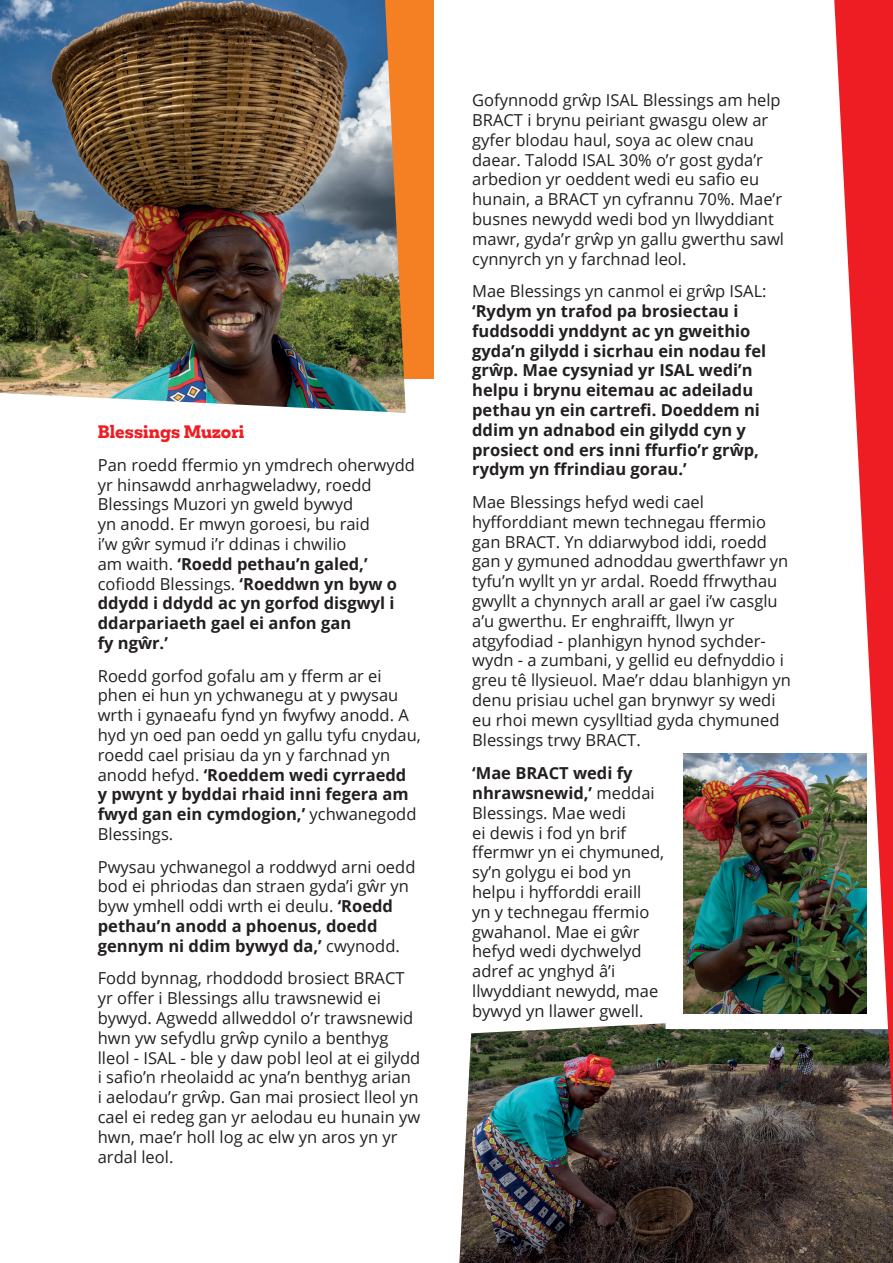
<style>
.page{position:relative;width:893px;height:1263px;background:#fff}
.page>*{position:absolute;margin:0;border:0;box-sizing:border-box;transform-origin:0 0}
.t1{font:16.5px/19.8px "Open Sans";color:#231f20}
.t2{font:700 16.5px/19.8px "Open Sans";color:#231f20}
.t3{font:800 16.5px "Mokoko";color:#ee1d23}
.s1{font-weight:700}
</style>
<div class="page">
<div style="left:30px;top:0;width:404px;height:378px;background:#f58023"></div>
<img style="left:459px;top:1023px;width:434px;height:240px">
<svg style="left:665px;top:1013px;width:169px;height:16px"></svg>
<img style="left:0;top:0;width:406px;height:413px">
<img style="left:683px;top:753px;width:151px;height:260px">
<svg style="left:834px;top:0;width:59px;height:1123px;fill:#ee1d23"></svg>
<p class="t3" style="left:98px;top:421px;width:148px">Blessings Muzori</p>
<p class="t1" style="left:98px;top:454px;width:319px">Pan roedd ffermio yn ymdrech oherwydd yr hinsawdd anrhagweladwy, roedd<br>Blessings Muzori yn gweld bywyd<br>yn anodd. Er mwyn goroesi, bu raid<br>i’w gŵr symud i’r ddinas i chwilio<br>am waith. <span class="s1">‘Roedd pethau’n galed,’ </span>cofiodd Blessings. <span class="s1">‘Roeddwn yn byw o ddydd i ddydd ac yn gorfod disgwyl i ddarpariaeth gael ei anfon gan<br>fy ngŵr.’</span></p>
<p class="t1" style="left:98px;top:665px;width:325px">Roedd gorfod gofalu am y fferm ar ei phen ei hun yn ychwanegu at y pwysau wrth i gynaeafu fynd yn fwyfwy anodd. A hyd yn oed pan oedd yn gallu tyfu cnydau, roedd cael prisiau da yn y farchnad yn anodd hefyd. <span class="s1">‘Roeddem wedi cyrraedd<br>y pwynt y byddai rhaid inni fegera am fwyd gan ein cymdogion,’</span> ychwanegodd Blessings.</p>
<p class="t1" style="left:98px;top:856px;width:319px">Pwysau ychwanegol a roddwyd arni oedd bod ei phriodas dan straen gyda’i gŵr yn byw ymhell oddi wrth ei deulu. <span class="s1">‘Roedd pethau’n anodd a phoenus, doedd gennym ni ddim bywyd da,’</span> cwynodd.</p>
<p class="t1" style="left:98px;top:968px;width:324px">Fodd bynnag, rhoddodd brosiect BRACT yr offer i Blessings allu trawsnewid ei bywyd. Agwedd allweddol o’r trawsnewid hwn yw sefydlu grŵp cynilo a benthyg lleol - ISAL - ble y daw pobl leol at ei gilydd i safio’n rheolaidd ac yna’n benthyg arian<br>i aelodau’r grŵp. Gan mai prosiect lleol yn cael ei redeg gan yr aelodau eu hunain yw hwn, mae’r holl log ac elw yn aros yn yr ardal leol.</p>
<p class="t1" style="left:472px;top:90px;width:313px">Gofynnodd grŵp ISAL Blessings am help BRACT i brynu peiriant gwasgu olew ar gyfer blodau haul, soya ac olew cnau daear. Talodd ISAL 30% o’r gost gyda’r arbedion yr oeddent wedi eu safio eu hunain, a BRACT yn cyfrannu 70%. Mae’r busnes newydd wedi bod yn llwyddiant mawr, gyda’r grŵp yn gallu gwerthu sawl cynnyrch yn y farchnad leol.</p>
<p class="t1" style="left:472px;top:281px;width:296px">Mae Blessings yn canmol ei grŵp ISAL:</p>
<p class="t2" style="left:472px;top:301px;width:295px">‘Rydym yn trafod pa brosiectau i fuddsoddi ynddynt ac yn gweithio gyda’n gilydd i sicrhau ein nodau fel grŵp. Mae cysyniad yr ISAL wedi’n helpu i brynu eitemau ac adeiladu pethau yn ein cartrefi. Doeddem ni ddim yn adnabod ein gilydd cyn y prosiect ond ers inni ffurfio’r grŵp, rydym yn ffrindiau gorau.’</p>
<p class="t1" style="left:472px;top:492px;width:320px">Mae Blessings hefyd wedi cael hyfforddiant mewn technegau ffermio gan BRACT. Yn ddiarwybod iddi, roedd gan y gymuned adnoddau gwerthfawr yn tyfu’n wyllt yn yr ardal. Roedd ffrwythau gwyllt a chynnych arall ar gael i’w casglu a’u gwerthu. Er enghraifft, llwyn yr atgyfodiad - planhigyn hynod sychder&shy;wydn - a zumbani, y gellid eu defnyddio i greu tê llysieuol. Mae’r ddau blanhigyn yn denu prisiau uchel gan brynwyr sy wedi eu rhoi mewn cysylltiad gyda chymuned Blessings trwy BRACT.</p>
<p class="t1" style="left:472px;top:763px;width:194px"><span class="s1">‘Mae BRACT wedi fy nhrawsnewid,’</span> meddai<br>Blessings. Mae wedi<br>ei dewis i fod yn brif ffermwr yn ei chymuned, sy’n golygu ei bod yn helpu i hyfforddi eraill<br>yn y technegau ffermio gwahanol. Mae ei gŵr hefyd wedi dychwelyd adref ac ynghyd â’i llwyddiant newydd, mae bywyd yn llawer gwell.</p>
</div>
